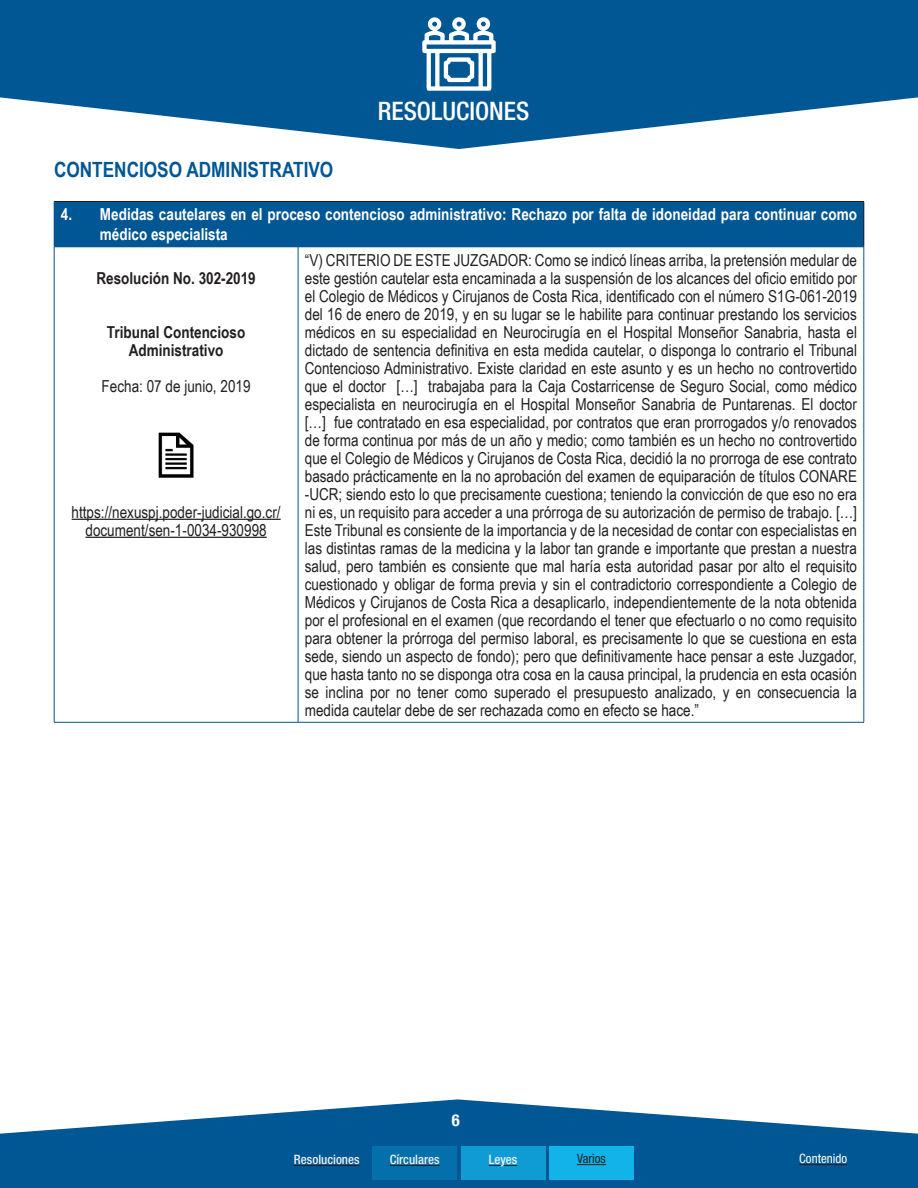
<style>
.page{position:relative;width:918px;height:1188px;background:#fff}
.page>*{position:absolute;margin:0;border:0;box-sizing:border-box;transform-origin:0 0}
.t1{font:500 condensed 25.5px "Helvetica Neue";color:#fff}
.TITULO{font:700 21px "Arial Narrow";color:#005794}
.TEXTO_NORMAL{font:16.5px/18px "Arial Narrow";color:#231f20;text-align:center}
.TEXTO_TAB{font:700 16.5px/19.8px "Arial Narrow";color:#fff}
.TEXTO_NORMAL-2{font:700 16.5px/18px "Arial Narrow";color:#231f20;text-align:center}
.t2{font:700 condensed 16.5px "Helvetica Neue";color:#fff}
.t3{font:500 condensed 12.9px "Helvetica Neue";color:#f2f2ed}
.t4{font:condensed 12.9px "Helvetica Neue";color:#fff}
.t5{font:condensed 12.9px "Helvetica Neue";color:#231f20}
</style>
<div class="page">
<svg style="left:0;top:0;width:918px;height:149px;fill:#005794"></svg>
<svg style="left:422px;top:17px;width:74px;height:74px"></svg>
<svg style="left:0;top:1099px;width:918px;height:89px;fill:#005794"></svg>
<div style="left:284px;top:1146px;width:85px;height:34px;background:#005794"></div>
<div style="left:372px;top:1146px;width:85px;height:34px;background:#0370ab"></div>
<div style="left:461px;top:1146px;width:85px;height:34px;background:#0f9cd4"></div>
<div style="left:549px;top:1146px;width:85px;height:34px;background:#12b3e8"></div>
<hr style="left:294px;top:1165px;width:66px;height:1px;background:#231f20">
<hr style="left:390px;top:1165px;width:50px;height:1px;background:#231f20">
<svg style="left:489px;top:1165px;width:28px;height:1px"></svg>
<svg style="left:577px;top:1164px;width:29px;height:1px"></svg>
<hr style="left:799px;top:1164px;width:48px;height:1px;background:#231f20">
<div style="left:54px;top:201px;width:810px;height:46px;background:#005794"></div>
<hr style="left:54px;top:201px;width:244px;height:1px;background:#231f20">
<hr style="left:298px;top:201px;width:566px;height:1px;background:#231f20">
<hr style="left:864px;top:202px;width:1px;height:45px;background:#231f20">
<hr style="left:54px;top:247px;width:244px;height:1px;background:#005794">
<hr style="left:54px;top:247px;width:1px;height:475px;background:#005794">
<hr style="left:54px;top:722px;width:244px;height:1px;background:#005794">
<hr style="left:298px;top:247px;width:566px;height:1px;background:#005794">
<hr style="left:298px;top:247px;width:1px;height:475px;background:#005794">
<hr style="left:864px;top:247px;width:1px;height:475px;background:#005794">
<hr style="left:298px;top:722px;width:566px;height:1px;background:#005794">
<hr style="left:72px;top:519px;width:209px;height:1px;background:#231f20">
<hr style="left:85px;top:537px;width:182px;height:1px;background:#231f20">
<img style="left:158px;top:432px;width:36px;height:46px">
<h1 class="t1" style="left:378px;top:96px;width:153px">RESOLUCIONES</h1>
<p class="TITULO" style="left:54px;top:154px;width:281px">CONTENCIOSO ADMINISTRATIVO</p>
<p class="TEXTO_TAB" style="left:100px;top:204px;width:759px;text-indent:-39px">4. Medidas cautelares en el proceso contencioso administrativo: Rechazo por falta de idoneidad para continuar como médico especialista</p>
<p class="TEXTO_NORMAL-2" style="left:96px;top:268px;width:161px">Resolución No. 302-2019</p>
<p class="TEXTO_NORMAL" style="left:305px;top:250px;width:554px;text-align:justify">“V) CRITERIO DE ESTE JUZGADOR: Como se indicó líneas arriba, la pretensión medular de este gestión cautelar esta encaminada a la suspensión de los alcances del oficio emitido por el Colegio de Médicos y Cirujanos de Costa Rica, identificado con el número S1G-061-2019 del 16 de enero de 2019, y en su lugar se le habilite para continuar prestando los servicios médicos en su especialidad en Neurocirugía en el Hospital Monseñor Sanabria, hasta el dictado de sentencia definitiva en esta medida cautelar, o disponga lo contrario el Tribunal Contencioso Administrativo. Existe claridad en este asunto y es un hecho no controvertido que el doctor […] trabajaba para la Caja Costarricense de Seguro Social, como médico especialista en neurocirugía en el Hospital Monseñor Sanabria de Puntarenas. El doctor […] fue contratado en esa especialidad, por contratos que eran prorrogados y/o renovados de forma continua por más de un año y medio; como también es un hecho no controvertido que el Colegio de Médicos y Cirujanos de Costa Rica, decidió la no prorroga de ese contrato basado prácticamente en la no aprobación del examen de equiparación de títulos CONARE -UCR; siendo esto lo que precisamente cuestiona; teniendo la convicción de que eso no era ni es, un requisito para acceder a una prórroga de su autorización de permiso de trabajo. […] Este Tribunal es consiente de la importancia y de la necesidad de contar con especialistas en las distintas ramas de la medicina y la labor tan grande e importante que prestan a nuestra salud, pero también es consiente que mal haría esta autoridad pasar por alto el requisito cuestionado y obligar de forma previa y sin el contradictorio correspondiente a Colegio de Médicos y Cirujanos de Costa Rica a desaplicarlo, independientemente de la nota obtenida por el profesional en el examen (que recordando el tener que efectuarlo o no como requisito para obtener la prórroga del permiso laboral, es precisamente lo que se cuestiona en esta sede, siendo un aspecto de fondo); pero que definitivamente hace pensar a este Juzgador, que hasta tanto no se disponga otra cosa en la causa principal, la prudencia en esta ocasión se inclina por no tener como superado el presupuesto analizado, y en consecuencia la medida cautelar debe de ser rechazada como en efecto se hace.”</p>
<p class="TEXTO_NORMAL-2" style="left:107px;top:322px;width:140px">Tribunal Contencioso<br>Administrativo</p>
<p class="TEXTO_NORMAL" style="left:102px;top:376px;width:150px">Fecha: 07 de junio, 2019</p>
<p class="TEXTO_NORMAL" style="left:72px;top:502px;width:211px">https://nexuspj.poder-judicial.go.cr/ document/sen-1-0034-930998</p>
<p class="t2" style="left:452px;top:1107px;width:9px">6</p>
<p class="t3" style="left:294px;top:1152px;width:67px">Resoluciones</p>
<p class="t3" style="left:390px;top:1152px;width:51px">Círculares</p>
<p class="t3" style="left:489px;top:1152px;width:30px">Leyes</p>
<p class="t5" style="left:577px;top:1151px;width:30px">Varios</p>
<p class="t4" style="left:799px;top:1151px;width:49px">Contenido</p>
</div>
